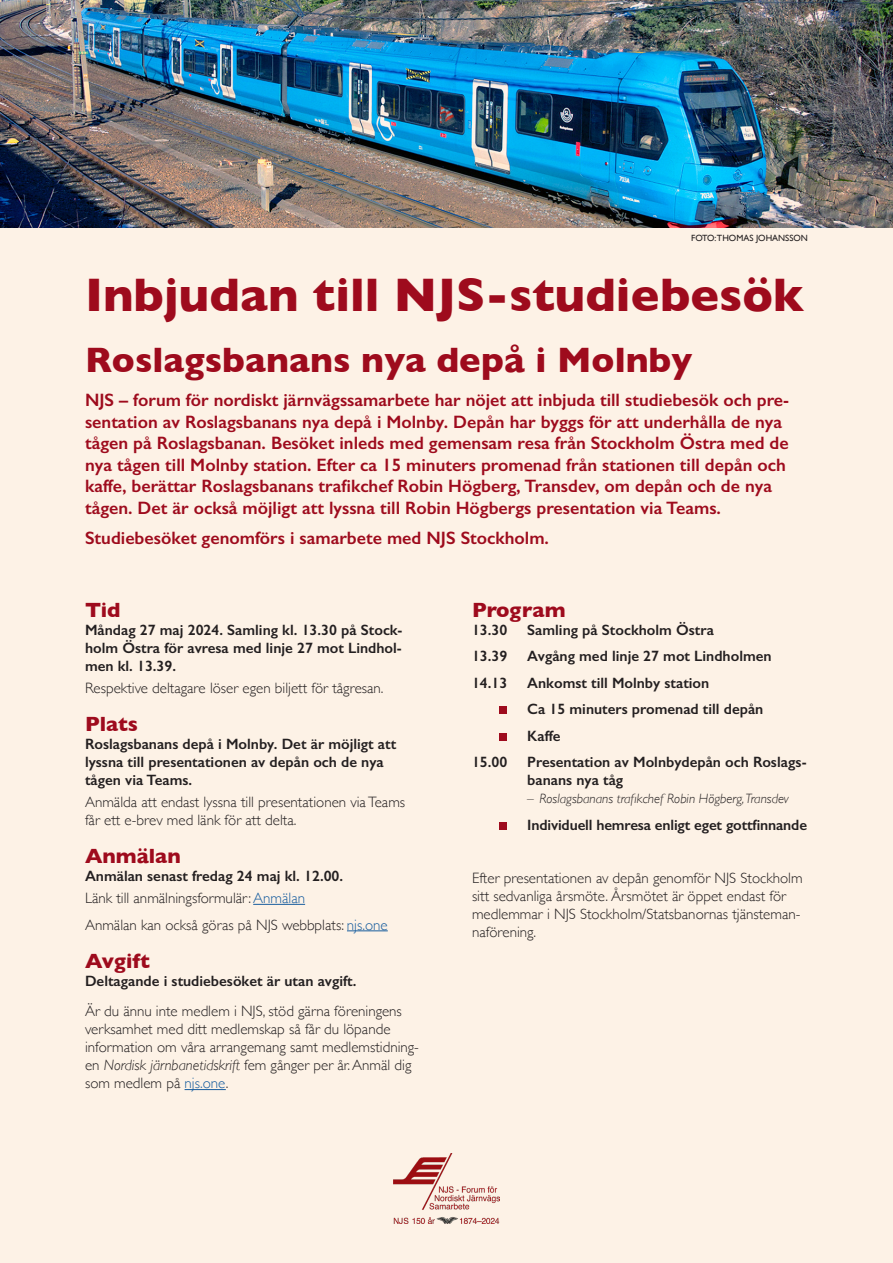
<style>
.page{position:relative;width:893px;height:1263px;background:#fff}
.page>*{position:absolute;margin:0;border:0;box-sizing:border-box;transform-origin:0 0}
.Rubrik_1{font:700 48px "Gill Sans";color:#9e0b1d}
.Rubrik_2{font:700 36px "Gill Sans";color:#9e0b1d}
.Rubrik_3{font:700 21px "Gill Sans";color:#9e0b1d}
.Ingress{font:600 18px/21.6px "Gill Sans";color:#9e0b1d}
.Brödtext{font:300 15px/18px "Gill Sans";color:#231f20}
.Underrubrik{font:600 15px/18px "Gill Sans";color:#231f20;text-align:justify}
.Brödtext_med_avstånd{font:300 15px/18px "Gill Sans";color:#231f20}
.Programrubrik_med_avstånd{font:600 15px "Gill Sans";color:#231f20}
.Programrubrik{font:600 15px/18px "Gill Sans";color:#231f20}
.Underrubrik_med_avstånd{font:600 15px "Gill Sans";color:#231f20}
.Programbrödtext{font:italic 300 13.5px "Gill Sans";color:#231f20}
.Byline{font:9px "Gill Sans";color:#231f20}
.s1{color:#175d9e}
.s2{font-style:italic}
</style>
<div class="page">
<div style="left:0;top:228px;width:893px;height:1035px;background:#fdf2e6"></div>
<img style="left:393px;top:1153px;width:107px;height:70px">
<div style="left:499px;top:706px;width:8px;height:8px;background:#9e0b1d"></div>
<div style="left:499px;top:733px;width:8px;height:7px;background:#9e0b1d"></div>
<div style="left:499px;top:822px;width:8px;height:7px;background:#9e0b1d"></div>
<hr style="left:253px;top:904px;width:52px;height:1px;background:#175d9e">
<hr style="left:347px;top:930px;width:41px;height:1px;background:#175d9e">
<hr style="left:185px;top:1089px;width:41px;height:1px;background:#175d9e">
<img style="left:0;top:0;width:893px;height:228px">
<p class="Byline" style="left:691px;top:233px;width:118px">FOTO:THOMAS JOHANSSON</p>
<p class="Rubrik_1" style="left:85px;top:257px;width:721px">Inbjudan till NJS-studiebesök</p>
<p class="Rubrik_2" style="left:85px;top:331px;width:608px">Roslagsbanans nya depå i Molnby</p>
<p class="Ingress" style="left:85px;top:389px;width:705px">NJS – forum för nordiskt järnvägssamarbete har nöjet att inbjuda till studiebesök och pre&shy;sentation av Roslagsbanans nya depå i Molnby. Depån har byggs för att underhålla de nya tågen på Roslagsbanan. Besöket inleds med gemensam resa från Stockholm Östra med de nya tågen till Molnby station. Efter ca 15 minuters promenad från stationen till depån och kaffe, berättar Roslagsbanans trafikchef Robin Högberg, Transdev, om depån och de nya tågen. Det är också möjligt att lyssna till Robin Högbergs presentation via Teams.</p>
<p class="Ingress" style="left:85px;top:527px;width:465px">Studiebesöket genomförs i samarbete med NJS Stockholm.</p>
<p class="Rubrik_3" style="left:85px;top:593px;width:37px">Tid</p>
<p class="Underrubrik" style="left:85px;top:620px;width:319px">Måndag 27 maj 2024. Samling kl. 13.30 på Stock&shy;holm Östra för avresa med linje 27 mot Lindhol&shy;men kl. 13.39.</p>
<p class="Brödtext_med_avstånd" style="left:85px;top:678px;width:300px">Respektive deltagare löser egen biljett för tågresan.</p>
<p class="Rubrik_3" style="left:85px;top:707px;width:55px">Plats</p>
<p class="Underrubrik" style="left:85px;top:734px;width:313px;text-align:left">Roslagsbanans depå i Molnby. Det är möjligt att lyssna till presentationen av depån och de nya tågen via Teams.</p>
<p class="Brödtext_med_avstånd" style="left:85px;top:792px;width:322px">Anmälda att endast lyssna till presentationen via Teams får ett e-brev med länk för att delta.</p>
<p class="Rubrik_3" style="left:85px;top:839px;width:97px">Anmälan</p>
<p class="Underrubrik" style="left:85px;top:867px;width:260px">Anmälan senast fredag 24 maj kl. 12.00.</p>
<p class="Brödtext" style="left:85px;top:888px;width:222px">Länk till anmälningsformulär: <span class="s1">Anmälan</span></p>
<p class="Brödtext_med_avstånd" style="left:85px;top:915px;width:304px">Anmälan kan också göras på NJS webbplats: <span class="s1">njs.one</span></p>
<p class="Rubrik_3" style="left:85px;top:944px;width:66px">Avgift</p>
<p class="Underrubrik_med_avstånd" style="left:85px;top:971px;width:273px">Deltagande i studiebesöket är utan avgift.</p>
<p class="Brödtext" style="left:85px;top:1002px;width:335px">Är du ännu inte medlem i NJS, stöd gärna föreningens verksamhet med ditt medlemskap så får du löpande information om våra arrangemang samt medlemstidning&shy;en <span class="s2">Nordisk järnbanetidskrift</span> fem gånger per år. Anmäl dig som medlem på <span class="s1">njs.one</span>.</p>
<p class="Rubrik_3" style="left:472px;top:593px;width:95px">Program</p>
<p class="Programrubrik_med_avstånd" style="left:472px;top:620px;width:37px">13.30</p>
<p class="Programrubrik_med_avstånd" style="left:527px;top:620px;width:188px">Samling på Stockholm Östra</p>
<p class="Programrubrik_med_avstånd" style="left:472px;top:647px;width:37px">13.39</p>
<p class="Programrubrik_med_avstånd" style="left:527px;top:647px;width:246px">Avgång med linje 27 mot Lindholmen</p>
<p class="Programrubrik_med_avstånd" style="left:472px;top:673px;width:37px">14.13</p>
<p class="Programrubrik_med_avstånd" style="left:527px;top:673px;width:184px">Ankomst till Molnby station</p>
<p class="Programrubrik_med_avstånd" style="left:527px;top:700px;width:238px">Ca 15 minuters promenad till depån</p>
<p class="Programrubrik_med_avstånd" style="left:527px;top:726px;width:35px">Kaffe</p>
<p class="Programrubrik" style="left:472px;top:753px;width:37px">15.00</p>
<p class="Programrubrik" style="left:527px;top:753px;width:281px">Presentation av Molnbydepån och Roslags&shy;banans nya tåg</p>
<p class="Programbrödtext" style="left:527px;top:791px;width:263px">– Roslagsbanans trafikchef Robin Högberg,Transdev</p>
<p class="Programrubrik_med_avstånd" style="left:527px;top:815px;width:281px">Individuell hemresa enligt eget gottfinnande</p>
<p class="Brödtext" style="left:472px;top:868px;width:332px">Efter presentationen av depån genomför NJS Stockholm sitt sedvanliga årsmöte. Årsmötet är öppet endast för medlemmar i NJS Stockholm/Statsbanornas tjänsteman&shy;naförening.</p>
</div>
